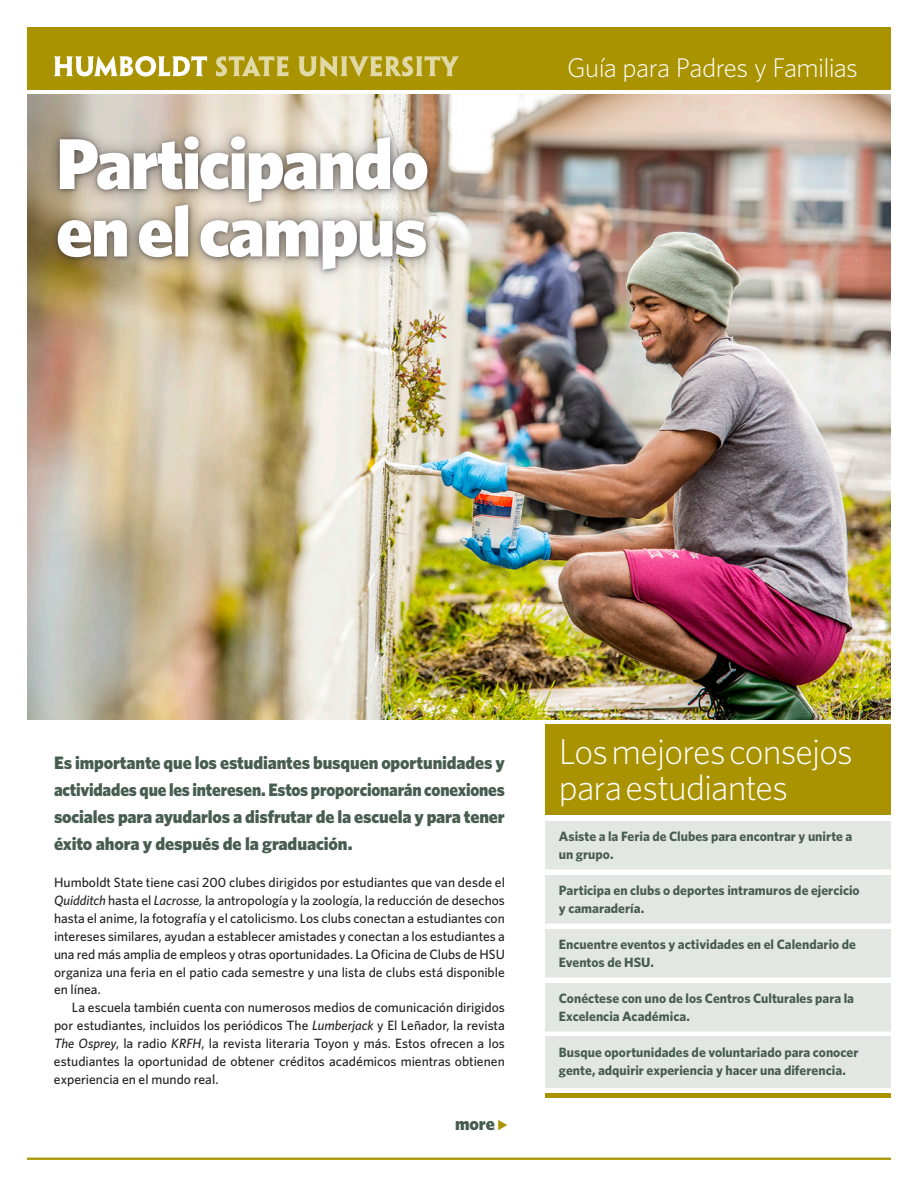
<style>
.page{position:relative;width:918px;height:1188px;background:#fff}
.page>*{position:absolute;margin:0;border:0;box-sizing:border-box;transform-origin:0 0}
.t1{font:900 72px/67.5px "Whitney";letter-spacing:-.03em;color:#fff}
.t2{font:300 36px/36px "Whitney";letter-spacing:-.02em;color:#fff}
.t3{font:300 27px "Whitney";letter-spacing:-.02em;color:#fff}
.t4{font:900 18px/27px "Whitney";letter-spacing:-.005em;color:#475d4f;text-align:justify}
.t5{font:500 13.5px/18px "Whitney";color:#231f20;text-align:justify}
.t6{font:700 13.5px/18px "Whitney";color:#475d4f}
.s1{font-style:italic}
</style>
<div class="page">
<img style="left:27px;top:94px;width:864px;height:626px">
<div style="left:27px;top:27px;width:864px;height:63px;background:#a99300"></div>
<svg style="left:54px;top:56px;width:153px;height:21px"></svg>
<svg style="left:216px;top:56px;width:73px;height:20px"></svg>
<svg style="left:298px;top:56px;width:161px;height:20px"></svg>
<div style="left:41px;top:119px;width:404px;height:168px;background:#231f20;opacity:.5"></div>
<hr style="left:27px;top:1158px;width:864px;height:2px;background:#a99300">
<div style="left:545px;top:725px;width:346px;height:90px;background:#a99300"></div>
<div style="left:545px;top:821px;width:346px;height:49px;background:#e3e7e4"></div>
<div style="left:545px;top:869px;width:346px;height:5px;background:#fff"></div>
<div style="left:545px;top:875px;width:346px;height:49px;background:#e3e7e4"></div>
<div style="left:545px;top:923px;width:346px;height:5px;background:#fff"></div>
<div style="left:545px;top:929px;width:346px;height:50px;background:#e3e7e4"></div>
<div style="left:545px;top:977px;width:346px;height:5px;background:#fff"></div>
<div style="left:545px;top:983px;width:346px;height:49px;background:#e3e7e4"></div>
<div style="left:545px;top:1031px;width:346px;height:5px;background:#fff"></div>
<div style="left:545px;top:1037px;width:346px;height:51px;background:#e3e7e4"></div>
<hr style="left:545px;top:1093px;width:346px;height:4px;background:#a99300">
<h1 class="t1" style="left:56px;top:128px;width:375px">Participando en el campus</h1>
<h3 class="t3" style="left:567px;top:51px;width:293px">Guía para Padres y Familias</h3>
<h3 class="t4" style="left:54px;top:749px;width:452px">Es importante que los estudiantes busquen oportunidades y actividades que les interesen. Estos proporcionarán conexiones sociales para ayudarlos a disfrutar de la escuela y para tener éxito ahora y después de la graduación.</h3>
<p class="t5" style="left:54px;top:872px;width:452px">Humboldt State tiene casi 200 clubes dirigidos por estudiantes que van desde el <span class="s1">Quidditch</span> hasta el <span class="s1">Lacrosse,</span> la antropología y la zoología, la reducción de desechos hasta el anime, la fotografía y el catolicismo. Los clubs conectan a estudiantes con intereses similares, ayudan a establecer amistades y conectan a los estudiantes a una red más amplia de empleos y otras oportunidades. La Oficina de Clubs de HSU organiza una feria en el patio cada semestre y una lista de clubs está disponible en línea.</p>
<p class="t5" style="left:54px;top:998px;width:452px;text-indent:18px">La escuela también cuenta con numerosos medios de comunicación dirigidos por estudiantes, incluidos los periódicos The <span class="s1">Lumberjack</span> y El Leñador, la revista <span class="s1">The Osprey</span>, la radio <span class="s1">KRFH</span>, la revista literaria Toyon y más. Estos ofrecen a los estudiantes la oportunidad de obtener créditos académicos mientras obtienen experiencia en el mundo real.</p>
<h3 class="t4" style="left:455px;top:1109px;width:41px">more</h3>
<h2 class="t2" style="left:559px;top:733px;width:295px">Los mejores consejos para estudiantes</h2>
<p class="t6" style="left:559px;top:827px;width:295px">Asiste a la Feria de Clubes para encontrar y unirte a un grupo.</p>
<p class="t6" style="left:559px;top:881px;width:302px">Participa en clubs o deportes intramuros de ejercicio y camaradería.</p>
<p class="t6" style="left:559px;top:935px;width:299px">Encuentre eventos y actividades en el Calendario de<br>Eventos de HSU.</p>
<p class="t6" style="left:559px;top:989px;width:297px">Conéctese con uno de los Centros Culturales para la<br>Excelencia Académica.</p>
<p class="t6" style="left:559px;top:1043px;width:301px">Busque oportunidades de voluntariado para conocer gente, adquirir experiencia y hacer una diferencia.</p>
</div>
